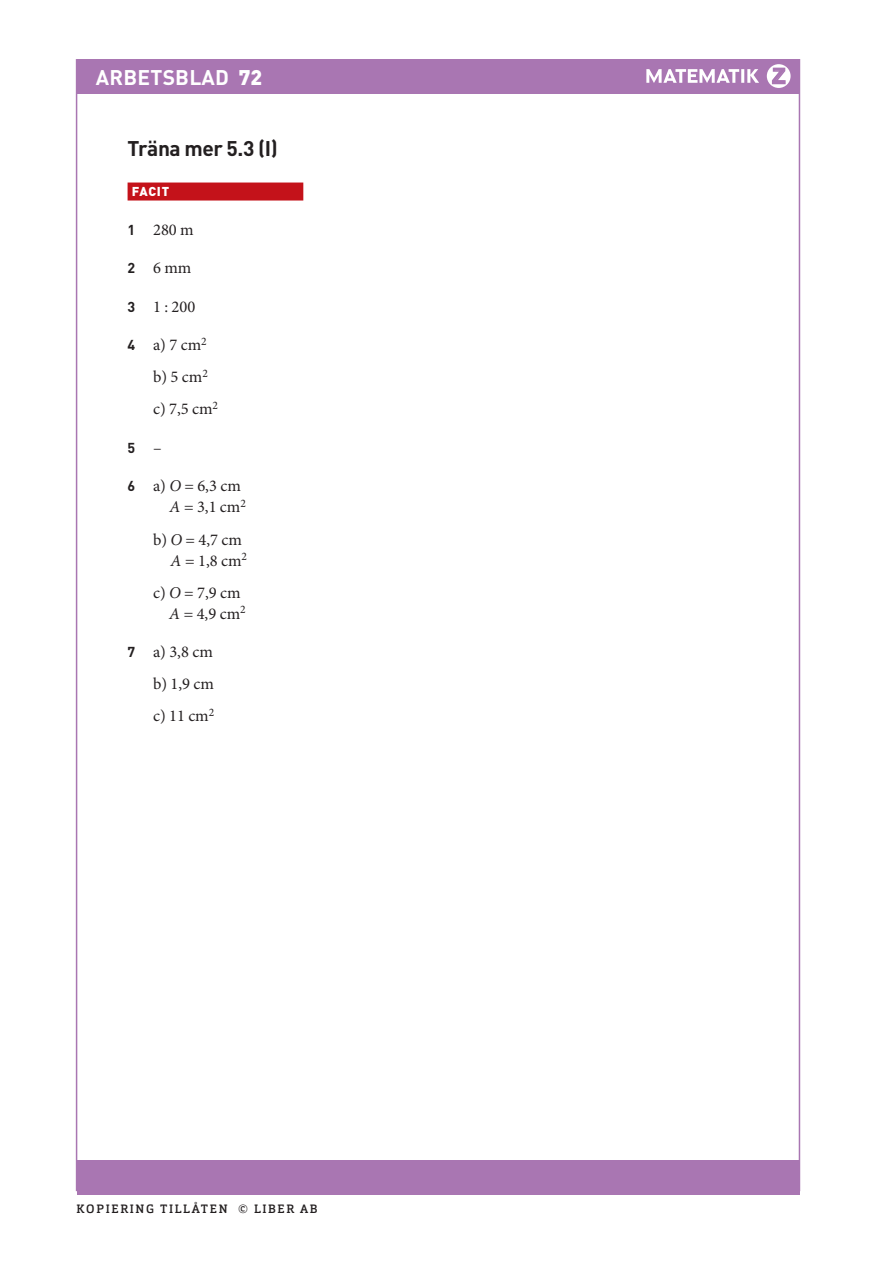
<style>
.page{position:relative;width:893px;height:1263px;background:#fff}
.page>*{position:absolute;margin:0;border:0;box-sizing:border-box;transform-origin:0 0}
.R_OH{font:700 21px "DIN Pro";letter-spacing:-.02em;color:#231f20}
.Antal_ratt{font:700 21px "DIN Pro";letter-spacing:.01em;color:#fff}
.t1{font:900 21px "DIN Pro";letter-spacing:.01em;color:#fff}
.t2{font:700 21px "Arial";color:#a976b2}
.Facit_ab{font:16.5px/21px "Minion Pro";color:#231f20}
.Uppgift_luft_över_li{font:16.5px/21px "Minion Pro";color:#231f20}
.Uppgift_luft_över_li-2{font:700 14.25px "DIN Pro";color:#231f20}
.R_Facit_2{font:900 12.75px "DIN Pro";letter-spacing:.055em;color:#fff}
.t3{font:500 12px "Orgon Slab";letter-spacing:.14em;color:#231f20}
.s1{font-weight:900}
.s2{font-family:"DIN Pro";font-weight:700;font-size:14.25px}
.s3{font-family:"Minion Pro";font-weight:400;font-size:16.5px}
.s4{font-style:italic}
</style>
<div class="page">
<div style="left:77px;top:59px;width:722px;height:34px;background:#a976b2"></div>
<div style="left:77px;top:1160px;width:722px;height:34px;background:#a976b2"></div>
<div style="left:767px;top:64px;width:24px;height:24px;background:#fff;border-radius:50%"></div>
<svg style="left:646px;top:69px;width:113px;height:14px"></svg>
<svg style="left:772px;top:67px;width:14px;height:18px"></svg>
<div style="left:128px;top:183px;width:175px;height:18px;background:#c4121a"></div>
<p class="Antal_ratt" style="left:96px;top:63px;width:168px">ARBETSBLAD <span class="s1">72</span></p>
<p class="t2" style="left:772px;top:61px;width:14px">Z</p>
<p class="t1" style="left:101px;top:64px;width:135px">ARBETSBLAD</p>
<p class="R_OH" style="left:128px;top:134px;width:152px">Träna mer 5.3 (I)</p>
<p class="R_Facit_2" style="left:132px;top:183px;width:39px">FACIT</p>
<p class="Uppgift_luft_över_li" style="left:128px;top:219px;width:68px"><span class="s2">1</span> 280 m</p>
<p class="Uppgift_luft_över_li" style="left:128px;top:257px;width:65px"><span class="s2">2</span> 6 mm</p>
<p class="Uppgift_luft_över_li" style="left:128px;top:296px;width:69px"><span class="s2">3</span> 1 : 200</p>
<p class="Facit_ab" style="left:128px;top:334px;width:81px"><span class="s2">4</span> a) 7 cm<sup>2</sup></p>
<p class="Facit_ab" style="left:153px;top:367px;width:56px">b) 5 cm<sup>2</sup></p>
<p class="Uppgift_luft_över_li" style="left:153px;top:399px;width:67px">c) 7,5 cm<sup>2</sup></p>
<p class="Uppgift_luft_över_li-2" style="left:128px;top:438px;width:36px">5 <span class="s3">–</span></p>
<p class="Facit_ab" style="left:169px;top:476px;width:78px;text-indent:-42px"><span class="s2">6</span> a) <span class="s4">O</span> = 6,3 cm<br><span class="s4">A =</span> 3,1 cm<sup>2</sup></p>
<p class="Facit_ab" style="left:171px;top:529px;width:78px;text-indent:-17px">b) <span class="s4">O</span> = 4,7 cm<br><span class="s4">A =</span> 1,8 cm<sup>2</sup></p>
<p class="Uppgift_luft_över_li" style="left:169px;top:582px;width:78px;text-indent:-16px">c) <span class="s4">O</span> = 7,9 cm<br><span class="s4">A =</span> 4,9 cm<sup>2</sup></p>
<p class="Facit_ab" style="left:128px;top:641px;width:87px"><span class="s2">7</span> a) 3,8 cm</p>
<p class="Facit_ab" style="left:153px;top:674px;width:62px">b) 1,9 cm</p>
<p class="Uppgift_luft_över_li" style="left:153px;top:706px;width:63px">c) 11 cm<sup>2</sup></p>
<p class="t3" style="left:77px;top:1201px;width:243px">KOPIERING TILLÅTEN © LIBER AB</p>
</div>
